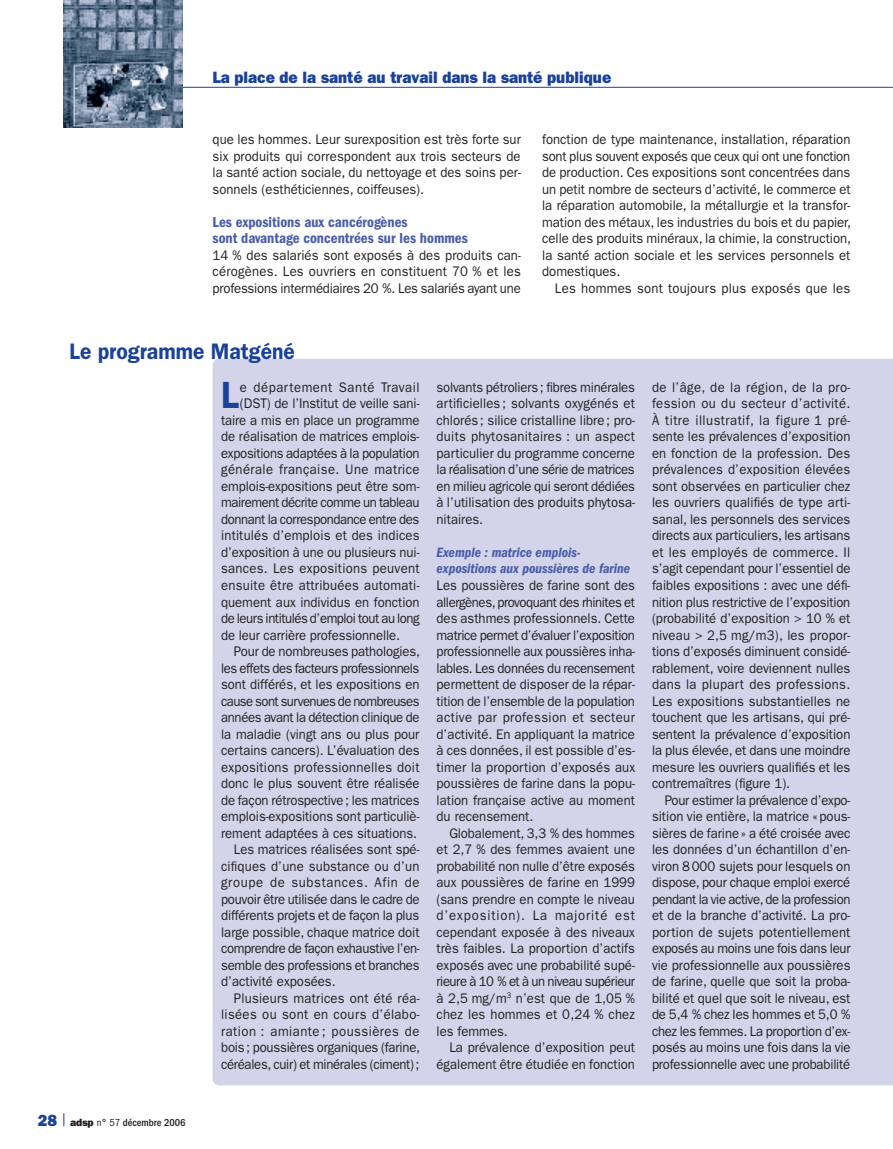
<style>
.page{position:relative;width:893px;height:1149px;background:#fff}
.page>*{position:absolute;margin:0;border:0;box-sizing:border-box;transform-origin:0 0}
.t1{font:600 37.95px "ITC Franklin Gothic Std";color:#1b4299;scale:.94 1}
.t2{font:600 22.5px "ITC Franklin Gothic Std";color:#1b4299;scale:.94 1}
.t3{font:16.5px "ITC Franklin Gothic Std Hvy";color:#1b4299;scale:.94 1}
.t4{font:15px/16.5px "ITC Franklin Gothic Std Dm Cd";color:#495da8}
.t5{font:13.95px/16.5px "ITC Franklin Gothic Std";letter-spacing:-.005em;color:#231f20;text-align:justify;scale:.94 1}
.t6{font:13.95px "ITC Franklin Gothic Std";letter-spacing:.02em;color:#231f20;scale:.94 1}
.t7{font:13.95px "ITC Franklin Gothic Std";letter-spacing:-.03em;color:#231f20;scale:.94 1}
.t8{font:13.95px "ITC Franklin Gothic Std";letter-spacing:-.035em;color:#231f20;scale:.94 1}
.t9{font:13.95px/16.5px "ITC Franklin Gothic Std Dm Cd It";color:#495da8}
.t10{font:13.95px "ITC Franklin Gothic Std";letter-spacing:-.025em;color:#231f20;scale:.94 1}
.t11{font:13.95px "ITC Franklin Gothic Std";letter-spacing:-.04em;color:#231f20;scale:.94 1}
.t12{font:13.95px "ITC Franklin Gothic Std";letter-spacing:.03em;color:#231f20;scale:.94 1}
.t13{font:13.95px "ITC Franklin Gothic Std";letter-spacing:.015em;color:#231f20;scale:.94 1}
.t14{font:13.95px "ITC Franklin Gothic Std";letter-spacing:.025em;color:#231f20;scale:.94 1}
.t15{font:13.95px "ITC Franklin Gothic Std";letter-spacing:.035em;color:#231f20;scale:.94 1}
.t16{font:13.95px "ITC Franklin Gothic Std";letter-spacing:.045em;color:#231f20;scale:.94 1}
.t17{font:13.95px "ITC Franklin Gothic Std";letter-spacing:.04em;color:#231f20;scale:.94 1}
.t18{font:500 condensed 10.5px "ITC Franklin Gothic Std";color:#231f20}
.s1{font-family:"ITC Franklin Gothic Std Hvy";font-weight:400;font-stretch:normal;font-size:16.2px;color:#1b4299}
.s2{font-family:"ITC Franklin Gothic Std Hvy";font-weight:400;font-stretch:normal}
.s3{font-weight:400}
</style>
<div class="page">
<hr style="left:125px;top:87px;width:768px;height:1px;background:#1b4299">
<svg style="left:64px;top:1113px;width:1px;height:12px"></svg>
<img style="left:64px;top:0;width:119px;height:127px">
<div style="left:213px;top:359px;width:680px;height:725px;background:#d3d4ea"></div>
<p class="t3" style="left:213px;top:68px;width:426px">La place de la santé au travail dans la santé publique</p>
<p class="t5" style="left:213px;top:131px;width:329px">que les hommes. Leur surexposition est très forte sur six produits qui correspondent aux trois secteurs de la santé action sociale, du nettoyage et des soins per&shy;sonnels (esthéticiennes, coiffeuses).</p>
<p class="t4" style="left:213px;top:213px;width:257px">Les expositions aux cancérogènes<br>sont davantage concentrées sur les hommes</p>
<p class="t5" style="left:213px;top:247px;width:329px">14 % des salariés sont exposés à des produits can&shy;cérogènes. Les ouvriers en constituent 70 % et les professions intermédiaires 20 %. Les salariés ayant une</p>
<p class="t5" style="left:542px;top:131px;width:330px">fonction de type maintenance, installation, réparation sont plus souvent exposés que ceux qui ont une fonction de production. Ces expositions sont concentrées dans un petit nombre de secteurs d’activité, le commerce et la réparation automobile, la métallurgie et la transfor&shy;mation des métaux, les industries du bois et du papier, celle des produits minéraux, la chimie, la construction, la santé action sociale et les services personnels et domestiques.</p>
<p class="t6" style="left:555px;top:280px;width:316px">Les hommes sont toujours plus exposés que les</p>
<h2 class="t2" style="left:70px;top:337px;width:241px">Le programme Matgéné</h2>
<h1 class="t1" style="left:221px;top:373px;width:21px">L</h1>
<p class="t17" style="left:240px;top:379px;width:193px">e département Santé Travail</p>
<p class="t5" style="left:240px;top:395px;width:193px">(DST) de l’Institut de veille sani-</p>
<p class="t5" style="left:221px;top:412px;width:212px">taire a mis en place un programme</p>
<p class="t5" style="left:221px;top:428px;width:212px">de réalisation de matrices emplois-</p>
<p class="t5" style="left:221px;top:445px;width:213px">expositions adaptées à la population</p>
<p class="t12" style="left:221px;top:461px;width:213px">générale française. Une matrice</p>
<p class="t5" style="left:221px;top:478px;width:213px">emplois-expositions peut être som-</p>
<p class="t7" style="left:221px;top:494px;width:212px">mairement décrite comme un tableau</p>
<p class="t7" style="left:221px;top:511px;width:212px">donnant la correspondance entre des</p>
<p class="t5" style="left:221px;top:527px;width:213px">intitulés d’emplois et des indices</p>
<p class="t5" style="left:221px;top:544px;width:213px">d’exposition à une ou plusieurs nui-</p>
<p class="t6" style="left:221px;top:560px;width:213px">sances. Les expositions peuvent</p>
<p class="t6" style="left:221px;top:577px;width:213px">ensuite être attribuées automati-</p>
<p class="t5" style="left:221px;top:593px;width:213px">quement aux individus en fonction</p>
<p class="t8" style="left:221px;top:610px;width:213px">de leurs intitulés d’emploi tout au long</p>
<p class="t5" style="left:221px;top:626px;width:192px">de leur carrière professionnelle.</p>
<p class="t5" style="left:234px;top:643px;width:200px">Pour de nombreuses pathologies,</p>
<p class="t8" style="left:221px;top:659px;width:212px">les effets des facteurs professionnels</p>
<p class="t5" style="left:221px;top:676px;width:213px">sont différés, et les expositions en</p>
<p class="t11" style="left:221px;top:692px;width:213px">cause sont survenues de nombreuses</p>
<p class="t10" style="left:221px;top:709px;width:213px">années avant la détection clinique de</p>
<p class="t5" style="left:221px;top:725px;width:213px">la maladie (vingt ans ou plus pour</p>
<p class="t5" style="left:221px;top:742px;width:213px">certains cancers). L’évaluation des</p>
<p class="t6" style="left:221px;top:758px;width:213px">expositions professionnelles doit</p>
<p class="t5" style="left:221px;top:775px;width:213px">donc le plus souvent être réalisée</p>
<p class="t5" style="left:221px;top:791px;width:213px">de façon rétrospective; les matrices</p>
<p class="t5" style="left:221px;top:808px;width:213px">emplois-expositions sont particuliè-</p>
<p class="t5" style="left:221px;top:824px;width:210px">rement adaptées à ces situations.</p>
<p class="t5" style="left:234px;top:841px;width:199px">Les matrices réalisées sont spé-</p>
<p class="t5" style="left:221px;top:857px;width:213px">cifiques d’une substance ou d’un</p>
<p class="t16" style="left:221px;top:874px;width:213px">groupe de substances. Afin de</p>
<p class="t5" style="left:221px;top:890px;width:213px">pouvoir être utilisée dans le cadre de</p>
<p class="t5" style="left:221px;top:907px;width:212px">différents projets et de façon la plus</p>
<p class="t5" style="left:221px;top:923px;width:213px">large possible, chaque matrice doit</p>
<p class="t7" style="left:221px;top:940px;width:213px">comprendre de façon exhaustive l’en-</p>
<p class="t5" style="left:221px;top:956px;width:213px">semble des professions et branches</p>
<p class="t5" style="left:221px;top:973px;width:123px">d’activité exposées.</p>
<p class="t13" style="left:234px;top:989px;width:199px">Plusieurs matrices ont été réa-</p>
<p class="t14" style="left:221px;top:1006px;width:213px">lisées ou sont en cours d’élabo-</p>
<p class="t15" style="left:221px;top:1022px;width:213px">ration : amiante ; poussières de</p>
<p class="t5" style="left:221px;top:1039px;width:213px">bois; poussières organiques (farine,</p>
<p class="t5" style="left:221px;top:1055px;width:213px">céréales, cuir) et minérales (ciment);</p>
<p class="t5" style="left:437px;top:379px;width:213px">solvants pétroliers; fibres minérales artificielles ; solvants oxygénés et chlorés; silice cristalline libre; pro&shy;duits phytosanitaires : un aspect particulier du programme concerne la réalisation d’une série de matrices en milieu agricole qui seront dédiées à l’utilisation des produits phytosa&shy;nitaires.</p>
<p class="t9" style="left:437px;top:544px;width:195px">Exemple : matrice emplois&shy;expositions aux poussières de farine</p>
<p class="t5" style="left:437px;top:577px;width:213px">Les poussières de farine sont des allergènes, provoquant des rhinites et des asthmes professionnels. Cette matrice permet d’évaluer l’exposition professionnelle aux poussières inha&shy;lables. Les données du recensement permettent de disposer de la répar&shy;tition de l’ensemble de la population active par profession et secteur d’activité. En appliquant la matrice à ces données, il est possible d’es&shy;timer la proportion d’exposés aux poussières de farine dans la popu&shy;lation française active au moment du recensement.</p>
<p class="t5" style="left:437px;top:824px;width:213px;text-indent:13px">Globalement, 3,3 % des hommes et 2,7 % des femmes avaient une probabilité non nulle d’être exposés aux poussières de farine en 1999 (sans prendre en compte le niveau d’exposition). La majorité est cependant exposée à des niveaux très faibles. La proportion d’actifs exposés avec une probabilité supé&shy;rieure à 10 % et à un niveau supérieur à 2,5 mg/m<sup>3</sup> n’est que de 1,05 % chez les hommes et 0,24 % chez les femmes.</p>
<p class="t5" style="left:437px;top:1039px;width:213px;text-align:right">La prévalence d’exposition peut également être étudiée en fonction</p>
<p class="t5" style="left:652px;top:379px;width:213px">de l’âge, de la région, de la pro&shy;fession ou du secteur d’activité.<br>À titre illustratif, la figure 1 pré&shy;sente les prévalences d’exposition en fonction de la profession. Des prévalences d’exposition élevées sont observées en particulier chez les ouvriers qualifiés de type arti&shy;sanal, les personnels des services directs aux particuliers, les artisans et les employés de commerce. Il s’agit cependant pour l’essentiel de faibles expositions : avec une défi&shy;nition plus restrictive de l’exposition (probabilité d’exposition &gt; 10 % et niveau &gt; 2,5 mg/m3), les propor&shy;tions d’exposés diminuent considé&shy;rablement, voire deviennent nulles dans la plupart des professions.<br>Les expositions substantielles ne touchent que les artisans, qui pré&shy;sentent la prévalence d’exposition la plus élevée, et dans une moindre mesure les ouvriers qualifiés et les contremaîtres (figure 1).</p>
<p class="t5" style="left:652px;top:791px;width:213px;text-indent:13px">Pour estimer la prévalence d’expo&shy;sition vie entière, la matrice «pous&shy;sières de farine» a été croisée avec les données d’un échantillon d’en&shy;viron 8000 sujets pour lesquels on dispose, pour chaque emploi exercé pendant la vie active, de la profession et de la branche d’activité. La pro&shy;portion de sujets potentiellement exposés au moins une fois dans leur vie professionnelle aux poussières de farine, quelle que soit la proba&shy;bilité et quel que soit le niveau, est de 5,4 % chez les hommes et 5,0 % chez les femmes. La proportion d’ex&shy;posés au moins une fois dans la vie professionnelle avec une probabilité</p>
<p class="t18" style="left:21px;top:1115px;width:166px"><span class="s1">28</span> <span class="s2">adsp</span> <span class="s3">n° 57</span> décembre 2006</p>
</div>
